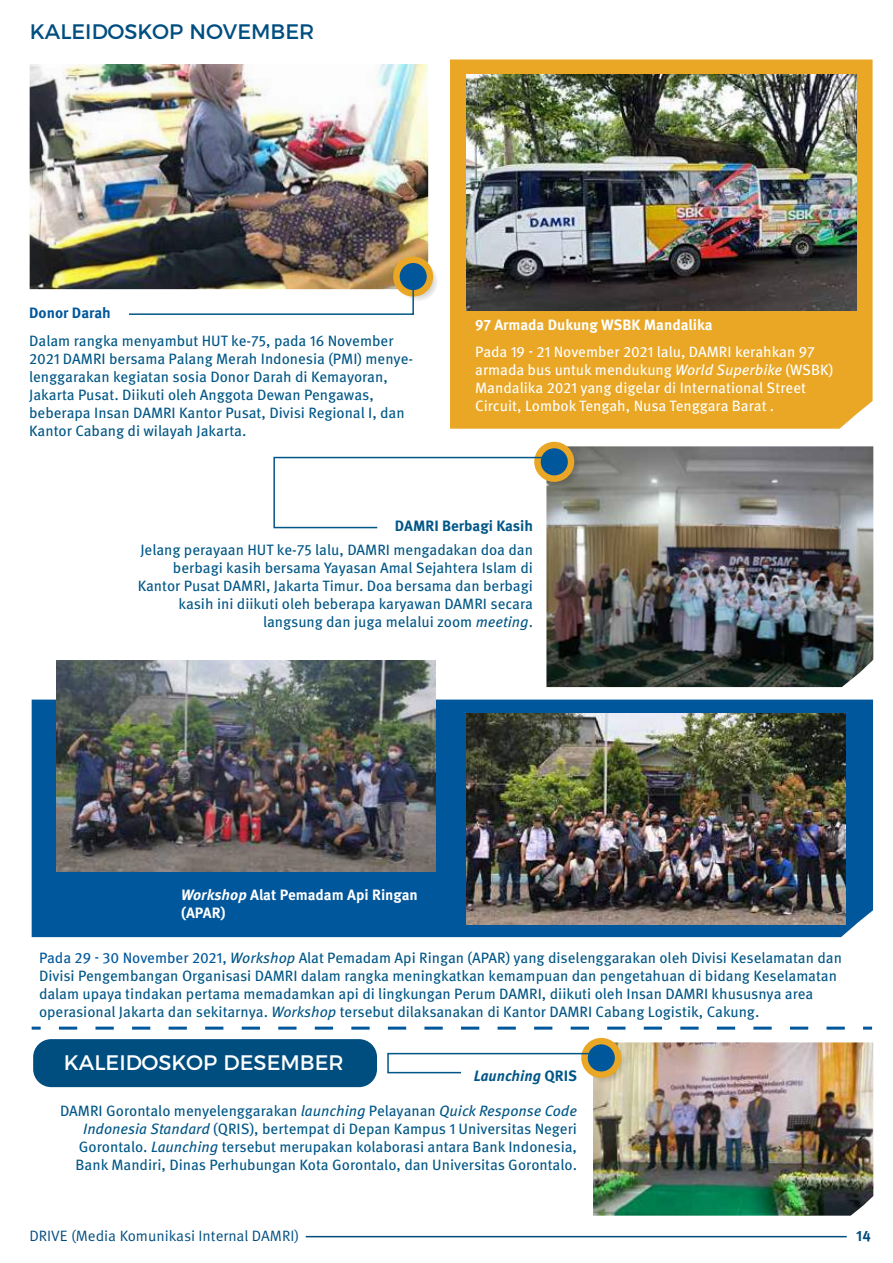
<style>
.page{position:relative;width:893px;height:1263px;background:#fff}
.page>*{position:absolute;margin:0;border:0;box-sizing:border-box;transform-origin:0 0}
.t1{font:21px "Montserrat";color:#004e80}
.t2{font:21px "Montserrat";color:#fff}
.t3{font:15px/18px "Meta Pro";color:#005787;text-align:right}
.t4{font:15px/18px "Meta Pro";color:#fff}
.t5{font:700 15px/18px "Meta Pro";letter-spacing:-.005em;color:#fff}
.t6{font:15px "Meta Pro";color:#004e80}
.t7{font:700 15px "Meta Pro";color:#005787}
.t8{font:italic 700 15px "Meta Pro";color:#005787}
.t9{font:700 15px "Meta Pro";color:#00579c}
.t10{font:700 15px "Meta Pro";color:#004e80}
.s1{font-style:italic}
.s2{color:#00579c}
.s3{font-style:normal}
</style>
<div class="page">
<img style="left:546px;top:446px;width:327px;height:241px">
<svg style="left:539px;top:447px;width:40px;height:40px"></svg>
<div style="left:534px;top:442px;width:40px;height:40px;background:#e9a725;border-radius:50%"></div>
<div style="left:541px;top:448px;width:27px;height:27px;background:#00579c;border-radius:50%"></div>
<svg style="left:273px;top:456px;width:279px;height:73px"></svg>
<img style="left:593px;top:1042px;width:280px;height:173px">
<svg style="left:586px;top:1043px;width:40px;height:40px"></svg>
<div style="left:581px;top:1038px;width:40px;height:40px;background:#e9a725;border-radius:50%"></div>
<div style="left:588px;top:1044px;width:27px;height:27px;background:#00579c;border-radius:50%"></div>
<svg style="left:387px;top:1052px;width:212px;height:22px"></svg>
<img style="left:30px;top:64px;width:398px;height:225px">
<svg style="left:398px;top:261px;width:40px;height:40px"></svg>
<div style="left:393px;top:256px;width:40px;height:41px;background:#e9a725;border-radius:50%"></div>
<div style="left:400px;top:263px;width:27px;height:27px;background:#00579c;border-radius:50%"></div>
<svg style="left:128px;top:278px;width:287px;height:37px"></svg>
<div style="left:450px;top:59px;width:423px;height:370px;background:#e9a725"></div>
<img style="left:466px;top:75px;width:390px;height:236px">
<div style="left:32px;top:700px;width:841px;height:237px;background:#00579c"></div>
<img style="left:56px;top:660px;width:380px;height:212px">
<img style="left:466px;top:713px;width:380px;height:212px">
<hr style="left:306px;top:1236px;width:541px;height:1px;background:#004e80">
<div style="left:33px;top:1039px;width:344px;height:48px;background:#004e80;border-radius:18px"></div>
<svg style="left:32px;top:1027px;width:9px;height:3px"></svg>
<svg style="left:59px;top:1027px;width:786px;height:3px"></svg>
<svg style="left:863px;top:1027px;width:9px;height:3px"></svg>
<h1 class="t1" style="left:30px;top:14px;width:286px">KALEIDOSKOP NOVEMBER</h1>
<p class="t9" style="left:29px;top:303px;width:83px">Donor Darah</p>
<p class="t3" style="left:29px;top:332px;width:385px;text-align:left">Dalam rangka menyambut HUT ke-75, pada 16 November 2021 DAMRI bersama Palang Merah Indonesia (PMI) menye&shy;lenggarakan kegiatan sosia Donor Darah di Kemayoran, Jakarta Pusat. Diikuti oleh Anggota Dewan Pengawas, beberapa Insan DAMRI Kantor Pusat, Divisi Regional I, dan Kantor Cabang di wilayah Jakarta.</p>
<p class="t5" style="left:475px;top:317px;width:239px">97 Armada Dukung WSBK Mandalika</p>
<p class="t4" style="left:475px;top:343px;width:360px">Pada 19 - 21 November 2021 lalu, DAMRI kerahkan 97 armada bus untuk mendukung <span class="s1">World Superbike</span> (WSBK)<br>Mandalika 2021 yang digelar di International Street Circuit, Lombok Tengah, Nusa Tenggara Barat .</p>
<p class="t7" style="left:395px;top:517px;width:140px">DAMRI Berbagi Kasih</p>
<p class="t3" style="left:138px;top:541px;width:397px">Jelang perayaan HUT ke-75 lalu, DAMRI mengadakan doa dan berbagi kasih bersama Yayasan Amal Sejahtera Islam di Kantor Pusat DAMRI, Jakarta Timur. Doa bersama dan berbagi kasih ini diikuti oleh beberapa karyawan DAMRI secara langsung dan juga melalui zoom <span class="s1">meeting</span>.</p>
<p class="t5" style="left:181px;top:886px;width:238px"><span class="s1">Workshop</span> Alat Pemadam Api Ringan (APAR)</p>
<p class="t3" style="left:39px;top:949px;width:804px;text-align:left"><span class="s2">Pada 29 - 30 November 2021,</span> <span class="s1">Workshop</span> Alat Pemadam Api Ringan (APAR) yang diselenggarakan oleh Divisi Keselamatan dan Divisi Pengembangan Organisasi DAMRI dalam rangka meningkatkan kemampuan dan pengetahuan di bidang Keselamatan dalam upaya tindakan pertama memadamkan api di lingkungan Perum DAMRI, diikuti oleh Insan DAMRI khususnya area operasional Jakarta dan sekitarnya. <span class="s1">Workshop</span> tersebut dilaksanakan di Kantor DAMRI Cabang Logistik, Cakung.</p>
<h1 class="t2" style="left:64px;top:1046px;width:281px">KALEIDOSKOP DESEMBER</h1>
<p class="t8" style="left:474px;top:1066px;width:105px">Launching <span class="s3">QRIS</span></p>
<p class="t3" style="left:60px;top:1102px;width:519px">DAMRI Gorontalo menyelenggarakan <span class="s1">launching</span> Pelayanan <span class="s1">Quick Response Code Indonesia Standard</span> (QRIS), bertempat di Depan Kampus 1 Universitas Negeri Gorontalo. <span class="s1">Launching</span> tersebut merupakan kolaborasi antara Bank Indonesia, Bank Mandiri, Dinas Perhubungan Kota Gorontalo, dan Universitas Gorontalo.</p>
<p class="t6" style="left:29px;top:1226px;width:271px">DRIVE (Media Komunikasi Internal DAMRI)</p>
<p class="t10" style="left:856px;top:1226px;width:16px">14</p>
</div>
